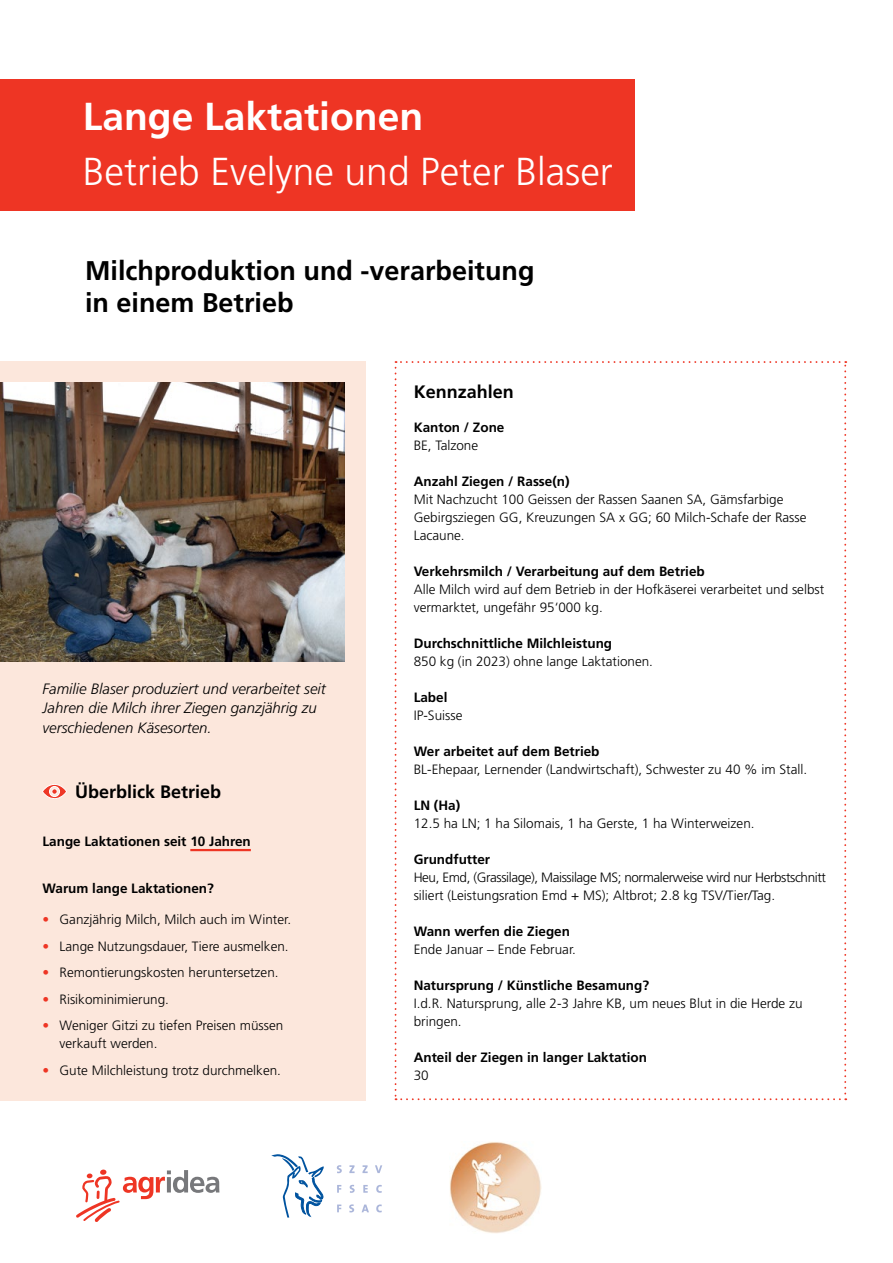
<style>
.page{position:relative;width:893px;height:1263px;background:#fff}
.page>*{position:absolute;margin:0;border:0;box-sizing:border-box;transform-origin:0 0}
.t1{font:300 39px "Frutiger LT Pro";color:#fff}
.t2{font:700 39px "Frutiger LT Pro";color:#fff}
.t3{font:700 27px/31.5px "Frutiger LT Pro";color:#000}
.t4{font:700 18px "Frutiger LT Pro";color:#000}
.t5{font:italic 300 15px/19.5px "Frutiger LT Pro";color:#000}
.t6{font:300 13.5px/18px "Frutiger LT Pro";color:#000}
.t7{font:700 13.5px "Frutiger LT Pro";color:#000}
.t8{font:300 13.5px/18px "Frutiger LT Pro";letter-spacing:-.03em;color:#000}
.s1{color:#ee3524}
</style>
<div class="page">
<svg style="left:395px;top:361px;width:451px;height:739px"></svg>
<div style="left:0;top:361px;width:366px;height:739px;background:#fce7dc"></div>
<hr style="left:190px;top:849px;width:61px;height:2px;background:#ee3524">
<div style="left:0;top:79px;width:634px;height:132px;background:#ee3524"></div>
<img style="left:0;top:382px;width:344px;height:279px">
<img style="left:450px;top:1142px;width:91px;height:91px">
<svg style="left:337px;top:1204px;width:4px;height:8px"></svg>
<svg style="left:349px;top:1204px;width:5px;height:8px"></svg>
<svg style="left:362px;top:1204px;width:7px;height:8px"></svg>
<svg style="left:376px;top:1204px;width:6px;height:8px"></svg>
<svg style="left:337px;top:1185px;width:4px;height:8px"></svg>
<svg style="left:350px;top:1185px;width:5px;height:8px"></svg>
<svg style="left:363px;top:1185px;width:5px;height:8px"></svg>
<svg style="left:376px;top:1185px;width:6px;height:8px"></svg>
<svg style="left:337px;top:1165px;width:5px;height:8px"></svg>
<svg style="left:349px;top:1165px;width:6px;height:8px"></svg>
<svg style="left:362px;top:1165px;width:6px;height:8px"></svg>
<svg style="left:375px;top:1165px;width:7px;height:8px"></svg>
<svg style="left:271px;top:1154px;width:53px;height:63px"></svg>
<svg style="left:76px;top:1170px;width:143px;height:52px"></svg>
<svg style="left:43px;top:784px;width:24px;height:15px"></svg>
<h1 class="t2" style="left:83px;top:93px;width:342px">Lange Laktationen</h1>
<h1 class="t1" style="left:83px;top:149px;width:531px">Betrieb Evelyne und Peter Blaser</h1>
<h2 class="t3" style="left:85px;top:255px;width:451px">Milchproduktion und -verarbeitung in einem Betrieb</h2>
<p class="t5" style="left:43px;top:679px;width:285px">Familie Blaser produziert und verarbeitet seit<br>Jahren die Milch ihrer Ziegen ganzjährig zu verschiedenen Käsesorten.</p>
<h3 class="t4" style="left:75px;top:781px;width:148px">Überblick Betrieb</h3>
<p class="t7" style="left:43px;top:833px;width:210px">Lange Laktationen seit 10 Jahren</p>
<p class="t7" style="left:43px;top:881px;width:173px">Warum lange Laktationen?</p>
<p class="t6" style="left:43px;top:910px;width:250px"><span class="s1">•</span> Ganzjährig Milch, Milch auch im Winter.</p>
<p class="t6" style="left:43px;top:937px;width:248px"><span class="s1">•</span> Lange Nutzungsdauer, Tiere ausmelken.</p>
<p class="t6" style="left:43px;top:963px;width:238px"><span class="s1">•</span> Remontierungskosten heruntersetzen.</p>
<p class="t6" style="left:43px;top:990px;width:128px"><span class="s1">•</span> Risikominimierung.</p>
<p class="t6" style="left:60px;top:1016px;width:225px;text-indent:-17px"><span class="s1">•</span> Weniger Gitzi zu tiefen Preisen müssen verkauft werden.</p>
<p class="t6" style="left:43px;top:1061px;width:240px"><span class="s1">•</span> Gute Milchleistung trotz durchmelken.</p>
<h3 class="t4" style="left:414px;top:381px;width:102px">Kennzahlen</h3>
<p class="t7" style="left:414px;top:419px;width:92px">Kanton / Zone</p>
<p class="t6" style="left:414px;top:436px;width:66px">BE, Talzone</p>
<p class="t7" style="left:414px;top:473px;width:158px">Anzahl Ziegen / Rasse(n)</p>
<p class="t6" style="left:414px;top:490px;width:394px">Mit Nachzucht 100 Geissen der Rassen Saanen SA, Gämsfarbige<br>Gebirgsziegen GG, Kreuzungen SA x GG; 60 Milch-Schafe der Rasse<br>Lacaune.</p>
<p class="t7" style="left:414px;top:563px;width:293px">Verkehrsmilch / Verarbeitung auf dem Betrieb</p>
<p class="t6" style="left:414px;top:580px;width:412px">Alle Milch wird auf dem Betrieb in der Hofkäserei verarbeitet und selbst vermarktet, ungefähr 95‘000 kg.</p>
<p class="t7" style="left:414px;top:635px;width:200px">Durchschnittliche Milchleistung</p>
<p class="t6" style="left:414px;top:652px;width:241px">850 kg (in 2023) ohne lange Laktationen.</p>
<p class="t7" style="left:414px;top:689px;width:35px">Label</p>
<p class="t6" style="left:414px;top:706px;width:50px">IP-Suisse</p>
<p class="t7" style="left:414px;top:743px;width:187px">Wer arbeitet auf dem Betrieb</p>
<p class="t6" style="left:414px;top:760px;width:395px">BL-Ehepaar, Lernender (Landwirtschaft), Schwester zu 40 % im Stall.</p>
<p class="t7" style="left:414px;top:797px;width:48px">LN (Ha)</p>
<p class="t6" style="left:414px;top:814px;width:342px">12.5 ha LN; 1 ha Silomais, 1 ha Gerste, 1 ha Winterweizen.</p>
<p class="t7" style="left:414px;top:851px;width:78px">Grundfutter</p>
<p class="t8" style="left:414px;top:868px;width:414px">Heu, Emd, (Grassilage), Maissilage MS; normalerweise wird nur Herbstschnitt siliert (Leistungsration Emd + MS); Altbrot; 2.8 kg TSV/Tier/Tag.</p>
<p class="t7" style="left:414px;top:923px;width:158px">Wann werfen die Ziegen</p>
<p class="t6" style="left:414px;top:940px;width:164px">Ende Januar – Ende Februar.</p>
<p class="t7" style="left:414px;top:977px;width:237px">Natursprung / Künstliche Besamung?</p>
<p class="t6" style="left:414px;top:994px;width:390px">I.d.R. Natursprung, alle 2-3 Jahre KB, um neues Blut in die Herde zu bringen.</p>
<p class="t7" style="left:414px;top:1049px;width:235px">Anteil der Ziegen in langer Laktation</p>
<p class="t6" style="left:414px;top:1066px;width:17px">30</p>
</div>
